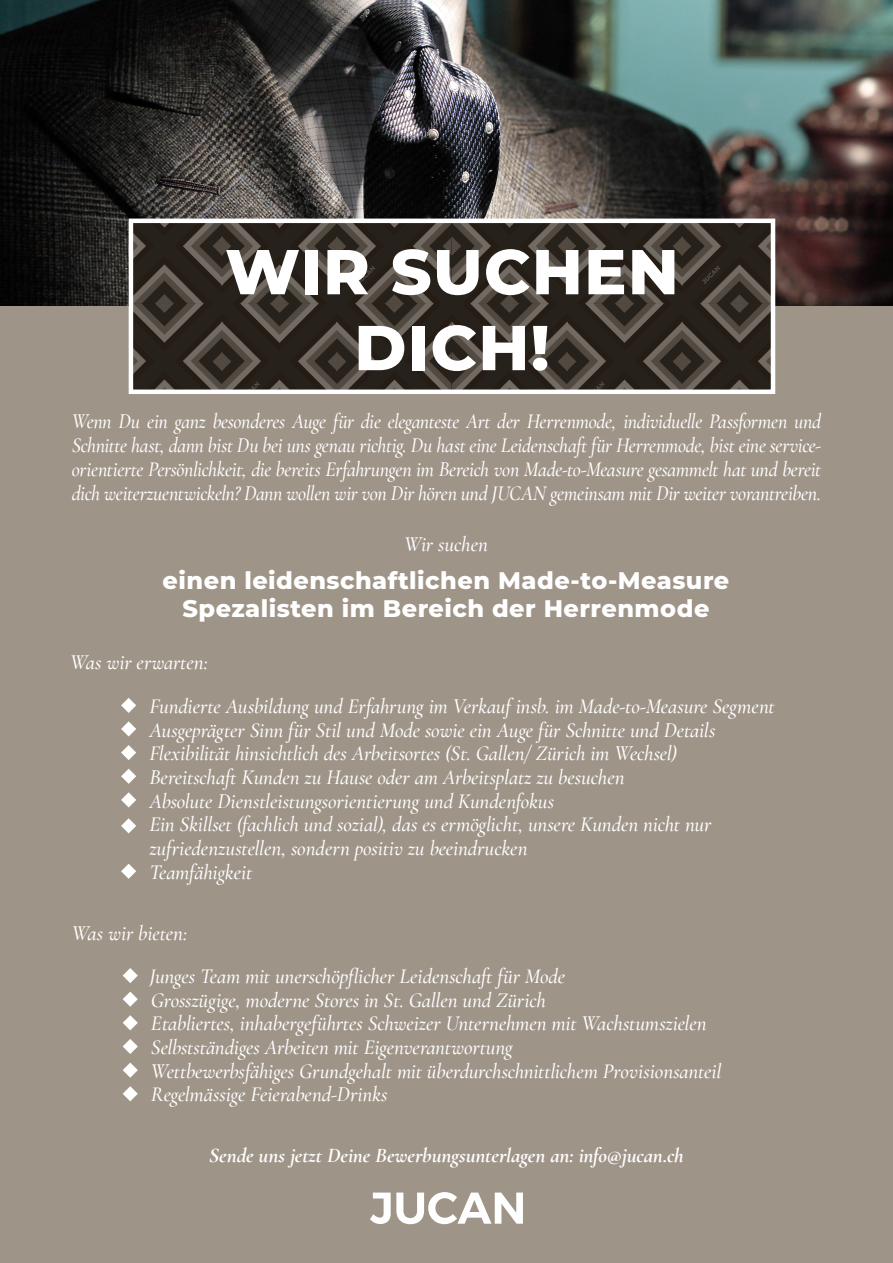
<style>
.page{position:relative;width:893px;height:1263px;background:#fff}
.page>*{position:absolute;margin:0;border:0;box-sizing:border-box;transform-origin:0 0}
.t1{font:800 63.3px/75.9px "Montserrat";letter-spacing:.02em;color:#fff;text-align:center}
.t2{font:800 24px "Montserrat";letter-spacing:.02em;color:#fff}
.t3{font:italic 500 21px "Cormorant Garamond";letter-spacing:-.01em;color:#fff}
.t4{font:italic 500 21px/24px "Cormorant Garamond";letter-spacing:-.01em;color:#fff;text-align:justify;scale:.95 1}
.t5{font:italic 700 21px "Cormorant Garamond";letter-spacing:-.005em;color:#fff}
</style>
<div class="page">
<img style="left:0;top:0;width:893px;height:306px">
<div style="left:0;top:306px;width:893px;height:957px;background:#9f9488"></div>
<svg style="left:134px;top:224px;width:636px;height:165px;background:#39332b"></svg>
<div style="left:129px;top:219px;width:646px;height:175px;border:4px solid #fff"></div>
<svg style="left:370px;top:1192px;width:153px;height:32px"></svg>
<svg style="left:121px;top:698px;width:15px;height:15px"></svg>
<svg style="left:121px;top:721px;width:15px;height:15px"></svg>
<svg style="left:121px;top:745px;width:15px;height:15px"></svg>
<svg style="left:121px;top:769px;width:15px;height:15px"></svg>
<svg style="left:121px;top:792px;width:15px;height:15px"></svg>
<svg style="left:121px;top:818px;width:15px;height:15px"></svg>
<svg style="left:121px;top:864px;width:15px;height:15px"></svg>
<svg style="left:123px;top:968px;width:15px;height:15px"></svg>
<svg style="left:123px;top:991px;width:15px;height:16px"></svg>
<svg style="left:123px;top:1015px;width:15px;height:15px"></svg>
<svg style="left:123px;top:1039px;width:15px;height:15px"></svg>
<svg style="left:123px;top:1062px;width:15px;height:16px"></svg>
<svg style="left:123px;top:1086px;width:15px;height:15px"></svg>
<p class="t1" style="left:225px;top:230px;width:455px">WIR SUCHEN<br>DICH!</p>
<p class="t4" style="left:72px;top:409px;width:790px">Wenn Du ein ganz besonderes Auge für die eleganteste Art der Herrenmode, individuelle Passformen und Schnitte hast, dann bist Du bei uns genau richtig. Du hast eine Leidenschaft für Herrenmode, bist eine service&shy;orientierte Persönlichkeit, die bereits Erfahrungen im Bereich von Made-to-Measure gesammelt hat und bereit dich weiterzuentwickeln? Dann wollen wir von Dir hören und JUCAN gemeinsam mit Dir weiter vorantreiben.</p>
<p class="t3" style="left:404px;top:532px;width:85px">Wir suchen</p>
<p class="t2" style="left:163px;top:562px;width:568px">einen leidenschaftlichen Made-to-Measure</p>
<p class="t2" style="left:183px;top:591px;width:528px">Spezalisten im Bereich der Herrenmode</p>
<p class="t3" style="left:70px;top:650px;width:139px">Was wir erwarten:</p>
<p class="t3" style="left:149px;top:694px;width:627px">Fundierte Ausbildung und Erfahrung im Verkauf insb. im Made-to-Measure Segment</p>
<p class="t3" style="left:149px;top:717px;width:568px">Ausgeprägter Sinn für Stil und Mode sowie ein Auge für Schnitte und Details</p>
<p class="t3" style="left:149px;top:741px;width:529px">Flexibilität hinsichtlich des Arbeitsortes (St. Gallen/ Zürich im Wechsel)</p>
<p class="t3" style="left:149px;top:765px;width:477px">Bereitschaft Kunden zu Hause oder am Arbeitsplatz zu besuchen</p>
<p class="t3" style="left:149px;top:788px;width:406px">Absolute Dienstleistungsorientierung und Kundenfokus</p>
<p class="t3" style="left:149px;top:812px;width:563px">Ein Skillset (fachlich und sozial), das es ermöglicht, unsere Kunden nicht nur</p>
<p class="t3" style="left:149px;top:836px;width:380px">zufriedenzustellen, sondern positiv zu beeindrucken</p>
<p class="t3" style="left:149px;top:860px;width:104px">Teamfähigkeit</p>
<p class="t3" style="left:72px;top:921px;width:117px">Was wir bieten:</p>
<p class="t3" style="left:149px;top:964px;width:417px">Junges Team mit unerschöpflicher Leidenschaft für Mode</p>
<p class="t3" style="left:151px;top:987px;width:396px">Grosszügige, moderne Stores in St. Gallen und Zürich</p>
<p class="t3" style="left:151px;top:1011px;width:557px">Etabliertes, inhabergeführtes Schweizer Unternehmen mit Wachstumszielen</p>
<p class="t3" style="left:151px;top:1035px;width:363px">Selbstständiges Arbeiten mit Eigenverantwortung</p>
<p class="t3" style="left:151px;top:1058px;width:572px">Wettbewerbsfähiges Grundgehalt mit überdurchschnittlichem Provisionsanteil</p>
<p class="t3" style="left:151px;top:1082px;width:238px">Regelmässige Feierabend-Drinks</p>
<p class="t5" style="left:209px;top:1142px;width:476px">Sende uns jetzt Deine Bewerbungsunterlagen an: info@jucan.ch</p>
</div>
